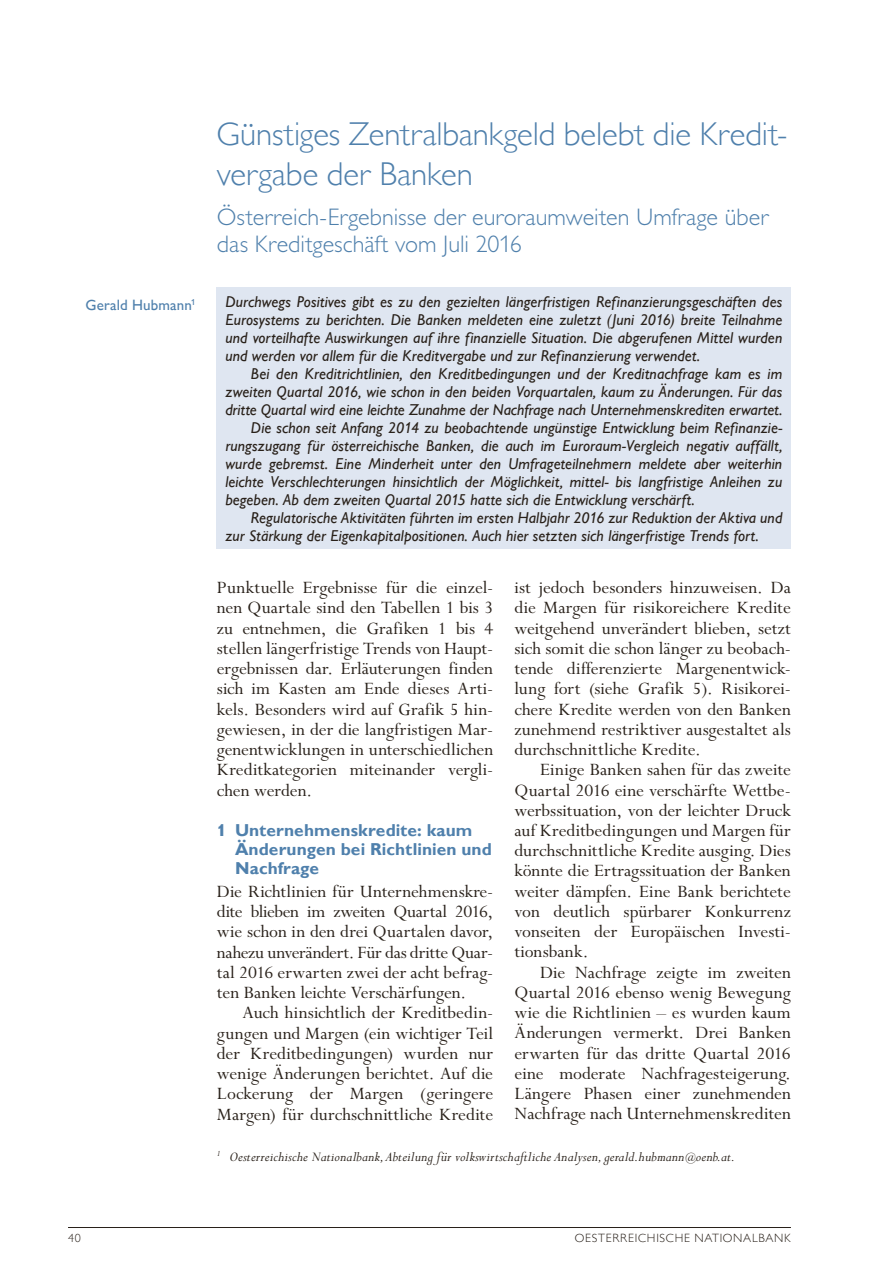
<style>
.page{position:relative;width:893px;height:1263px;background:#fff}
.page>*{position:absolute;margin:0;border:0;box-sizing:border-box;transform-origin:0 0}
.t1{font:300 33px/40.5px "Gill Sans MT Pro";letter-spacing:-.005em;color:#4f80ac}
.t2{font:300 24px/27px "Gill Alternate One";color:#4f80ac}
.t3{font:19.5px/20.2px "Perpetua Std";color:#29211a;text-align:justify}
.t4{font:700 17.25px/18.8px "Gill Sans MT Pro";letter-spacing:.005em;color:#4f80ac}
.t5{font:italic 500 15.75px/18px "Gill Sans MT Pro";letter-spacing:.005em;color:#29211a;text-align:justify}
.t6{font:italic 15px "Perpetua Std";letter-spacing:.01em;color:#29211a}
.t7{font:500 15px "Gill Sans MT Pro";letter-spacing:.01em;color:#4f80ac}
.t8{font:300 12px "Gill Sans MT Pro";letter-spacing:.06em;color:#29211a}
.s1{font-size:12px}
</style>
<div class="page">
<hr style="left:68px;top:1227px;width:723px;height:1px;background:#29211a">
<div style="left:217px;top:287px;width:574px;height:262px;background:#dfe6f1"></div>
<p class="t7" style="left:85px;top:296px;width:112px">Gerald Hubmann<sup>1</sup></p>
<h1 class="t1" style="left:217px;top:113px;width:572px">Günstiges Zentralbankgeld belebt die Kredit&shy;vergabe der Banken</h1>
<p class="t2" style="left:217px;top:204px;width:553px">Österreich-Ergebnisse der euroraumweiten Umfrage über das Kreditgeschäft vom Juli 2016</p>
<p class="t5" style="left:225px;top:292px;width:559px">Durchwegs Positives gibt es zu den gezielten längerfristigen Refinanzierungsgeschäften des Eurosystems zu berichten. Die Banken meldeten eine zuletzt (Juni 2016) breite Teilnahme und vorteilhafte Auswirkungen auf ihre finanzielle Situation. Die abgerufenen Mittel wurden und werden vor allem für die Kreditvergabe und zur Refinanzierung verwendet.</p>
<p class="t5" style="left:251px;top:364px;width:533px">Bei den Kreditrichtlinien, den Kreditbedingungen und der Kreditnachfrage kam es im</p>
<p class="t5" style="left:225px;top:382px;width:558px">zweiten Quartal 2016, wie schon in den beiden Vorquartalen, kaum zu Änderungen. Für das</p>
<p class="t5" style="left:225px;top:400px;width:559px">dritte Quartal wird eine leichte Zunahme der Nachfrage nach Unternehmenskrediten erwartet.</p>
<p class="t5" style="left:251px;top:418px;width:533px">Die schon seit Anfang 2014 zu beobachtende ungünstige Entwicklung beim Refinanzie-</p>
<p class="t5" style="left:225px;top:436px;width:559px">rungszugang für österreichische Banken, die auch im Euroraum-Vergleich negativ auffällt,</p>
<p class="t5" style="left:225px;top:454px;width:558px">wurde gebremst. Eine Minderheit unter den Umfrageteilnehmern meldete aber weiterhin</p>
<p class="t5" style="left:225px;top:472px;width:559px">leichte Verschlechterungen hinsichtlich der Möglichkeit, mittel- bis langfristige Anleihen zu</p>
<p class="t5" style="left:225px;top:490px;width:471px">begeben. Ab dem zweiten Quartal 2015 hatte sich die Entwicklung verschärft.</p>
<p class="t5" style="left:251px;top:508px;width:533px">Regulatorische Aktivitäten führten im ersten Halbjahr 2016 zur Reduktion der Aktiva und</p>
<p class="t5" style="left:225px;top:526px;width:535px">zur Stärkung der Eigenkapitalpositionen. Auch hier setzten sich längerfristige Trends fort.</p>
<p class="t3" style="left:217px;top:578px;width:278px">Punktuelle Ergebnisse für die einzel&shy;nen Quartale sind den Tabellen 1 bis 3 zu entnehmen, die Grafiken 1 bis 4 stellen längerfristige Trends von Haupt&shy;ergebnissen dar. Erläuterungen finden sich im Kasten am Ende dieses Arti&shy;kels. Besonders wird auf Grafik 5 hin&shy;gewiesen, in der die langfristigen Mar&shy;genentwicklungen in unterschiedlichen Kreditkategorien miteinander vergli&shy;chen werden.</p>
<p class="t4" style="left:235px;top:821px;width:258px;text-indent:-18px">1 Unternehmenskredite: kaum<br>Änderungen bei Richtlinien und<br>Nachfrage</p>
<p class="t3" style="left:217px;top:882px;width:278px">Die Richtlinien für Unternehmenskre&shy;dite blieben im zweiten Quartal 2016, wie schon in den drei Quartalen davor, nahezu unverändert. Für das dritte Quar&shy;tal 2016 erwarten zwei der acht befrag&shy;ten Banken leichte Verschärfungen.</p>
<p class="t3" style="left:217px;top:1003px;width:278px;text-indent:26px">Auch hinsichtlich der Kreditbedin&shy;gungen und Margen (ein wichtiger Teil der Kreditbedingungen) wurden nur wenige Änderungen berichtet. Auf die Lockerung der Margen (geringere Margen) für durchschnittliche Kredite</p>
<p class="t3" style="left:514px;top:578px;width:278px">ist jedoch besonders hinzuweisen. Da die Margen für risikoreichere Kredite weitgehend unverändert blieben, setzt sich somit die schon länger zu beobach&shy;tende differenzierte Margenentwick&shy;lung fort (siehe Grafik 5). Risikorei&shy;chere Kredite werden von den Banken zunehmend restriktiver ausgestaltet als durchschnittliche Kredite.</p>
<p class="t3" style="left:514px;top:760px;width:278px;text-indent:26px">Einige Banken sahen für das zweite Quartal 2016 eine verschärfte Wettbe&shy;werbssituation, von der leichter Druck auf Kreditbedingungen und Margen für durchschnittliche Kredite ausging. Dies könnte die Ertragssituation der Banken weiter dämpfen. Eine Bank berichtete von deutlich spürbarer Konkurrenz vonseiten der Europäischen Investi&shy;tionsbank.</p>
<p class="t3" style="left:514px;top:963px;width:278px;text-indent:26px">Die Nachfrage zeigte im zweiten Quartal 2016 ebenso wenig Bewegung wie die Richtlinien – es wurden kaum Änderungen vermerkt. Drei Banken erwarten für das dritte Quartal 2016 eine moderate Nachfragesteigerung.<br>Längere Phasen einer zunehmenden Nachfrage nach Unternehmenskrediten</p>
<p class="t6" style="left:217px;top:1149px;width:520px"><sup>1</sup> Oesterreichische Nationalbank, Abteilung für volkswirtschaftliche Analysen, gerald.hubmann<span class="s1">@</span>oenb.at.</p>
<p class="t8" style="left:68px;top:1231px;width:14px">40</p>
<p class="t8" style="left:575px;top:1231px;width:218px">OESTERREICHISCHE NATIONALBANK</p>
</div>
